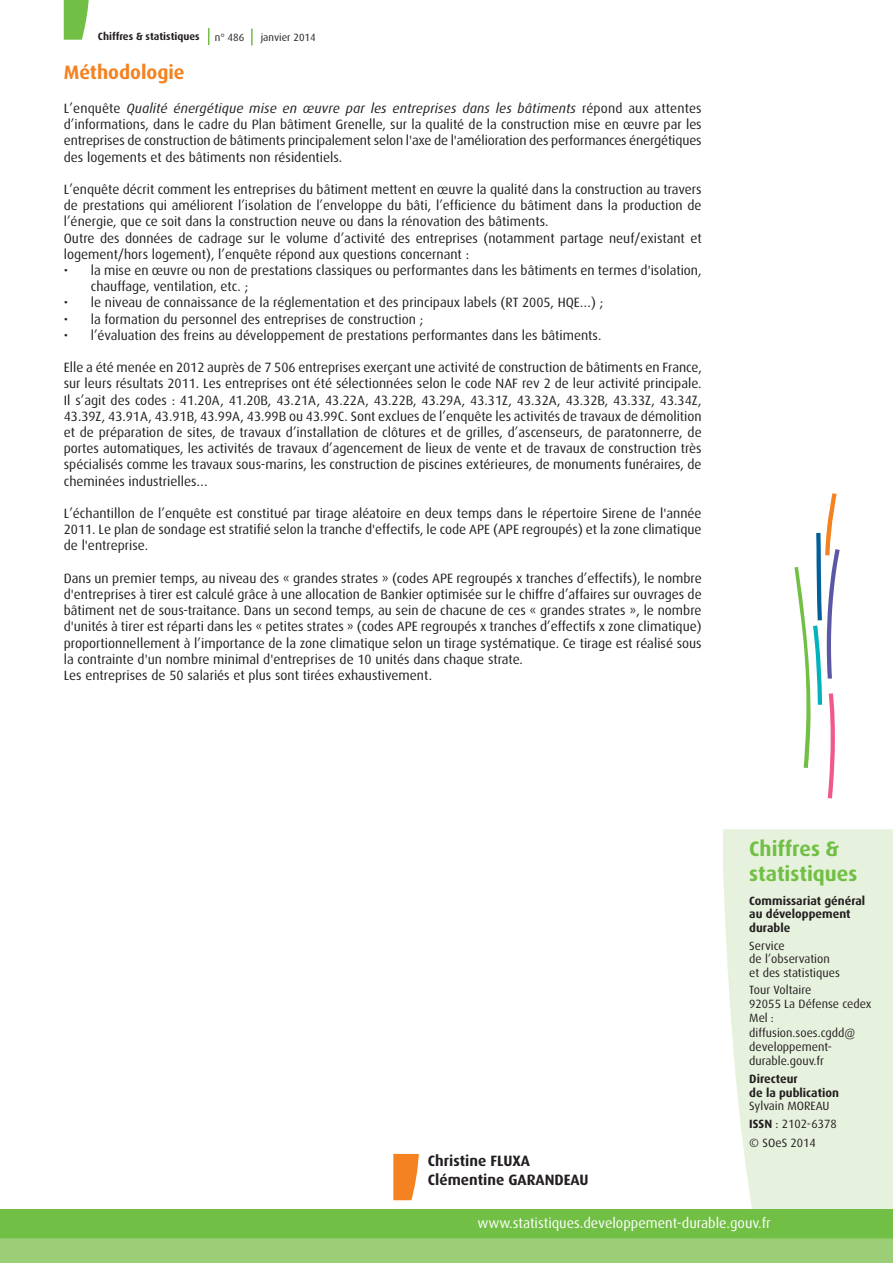
<style>
.page{position:relative;width:893px;height:1263px;background:#fff}
.page>*{position:absolute;margin:0;border:0;box-sizing:border-box;transform-origin:0 0}
.t1{font:700 21px/25.2px "Dax OT";color:#71bf44}
.t2{font:700 19.5px "Dax OT";color:#f58220}
.t3{font:700 15px/18px "Dax OT";color:#231f20}
.t4{font:14.25px "Dax OT";color:#fff}
.t5{font:13.5px/16.2px "Dax OT";color:#231f20;text-align:justify}
.t6{font:12px/14.2px "Dax OT";color:#231f20}
.t7{font:700 12px/13.5px "Dax OT";color:#231f20}
.t8{font:700 10.5px "Dax OT";color:#231f20}
.t9{font:10.5px "Dax OT";color:#231f20}
.s1{font-style:italic}
.s2{font-weight:700}
</style>
<div class="page">
<div style="left:723px;top:829px;width:170px;height:380px;background:#e7f2de"></div>
<svg style="left:0;top:1209px;width:893px;height:54px;background:#84c55b"></svg>
<svg style="left:251px;top:28px;width:2px;height:18px"></svg>
<svg style="left:208px;top:28px;width:1px;height:17px"></svg>
<svg style="left:64px;top:0;width:25px;height:40px"></svg>
<svg style="left:794px;top:493px;width:46px;height:305px"></svg>
<svg style="left:393px;top:1154px;width:26px;height:46px"></svg>
<p class="t8" style="left:98px;top:31px;width:103px">Chiffres &amp; statistiques</p>
<p class="t9" style="left:215px;top:32px;width:31px">n° 486</p>
<p class="t9" style="left:261px;top:32px;width:56px">janvier 2014</p>
<h2 class="t2" style="left:64px;top:61px;width:122px">Méthodologie</h2>
<p class="t5" style="left:64px;top:100px;width:639px">L’enquête <span class="s1">Qualité énergétique mise en œuvre par les entreprises dans les bâtiments</span> répond aux attentes d’informations, dans le cadre du Plan bâtiment Grenelle, sur la qualité de la construction mise en œuvre par les entreprises de construction de bâtiments principalement selon l'axe de l'amélioration des performances énergétiques des logements et des bâtiments non résidentiels.</p>
<p class="t5" style="left:64px;top:181px;width:639px;text-align:left">L’enquête décrit comment les entreprises du bâtiment mettent en œuvre la qualité dans la construction au travers de prestations qui améliorent l’isolation de l’enveloppe du bâti, l’efficience du bâtiment dans la production de l’énergie, que ce soit dans la construction neuve ou dans la rénovation des bâtiments.<br>Outre des données de cadrage sur le volume d’activité des entreprises (notamment partage neuf/existant et logement/hors logement), l’enquête répond aux questions concernant :</p>
<p class="t5" style="left:91px;top:262px;width:612px;text-indent:-27px">• la mise en œuvre ou non de prestations classiques ou performantes dans les bâtiments en termes d'isolation, chauffage, ventilation, etc. ;</p>
<p class="t5" style="left:64px;top:295px;width:541px">• le niveau de connaissance de la réglementation et des principaux labels (RT 2005, HQE…) ;</p>
<p class="t5" style="left:64px;top:311px;width:361px">• la formation du personnel des entreprises de construction ;</p>
<p class="t5" style="left:64px;top:327px;width:539px">• l’évaluation des freins au développement de prestations performantes dans les bâtiments.</p>
<p class="t5" style="left:64px;top:359px;width:640px">Elle a été menée en 2012 auprès de 7 506 entreprises exerçant une activité de construction de bâtiments en France, sur leurs résultats 2011. Les entreprises ont été sélectionnées selon le code NAF rev 2 de leur activité principale.<br>Il s’agit des codes : 41.20A, 41.20B, 43.21A, 43.22A, 43.22B, 43.29A, 43.31Z, 43.32A, 43.32B, 43.33Z, 43.34Z, 43.39Z, 43.91A, 43.91B, 43.99A, 43.99B ou 43.99C. Sont exclues de l’enquête les activités de travaux de démolition et de préparation de sites, de travaux d’installation de clôtures et de grilles, d’ascenseurs, de paratonnerre, de portes automatiques, les activités de travaux d’agencement de lieux de vente et de travaux de construction très spécialisés comme les travaux sous-marins, les construction de piscines extérieures, de monuments funéraires, de cheminées industrielles…</p>
<p class="t5" style="left:64px;top:505px;width:639px">L’échantillon de l’enquête est constitué par tirage aléatoire en deux temps dans le répertoire Sirene de l'année 2011. Le plan de sondage est stratifié selon la tranche d'effectifs, le code APE (APE regroupés) et la zone climatique de l'entreprise.</p>
<p class="t5" style="left:64px;top:570px;width:639px;text-align:left">Dans un premier temps, au niveau des « grandes strates » (codes APE regroupés x tranches d’effectifs), le nombre d'entreprises à tirer est calculé grâce à une allocation de Bankier optimisée sur le chiffre d’affaires sur ouvrages de bâtiment net de sous-traitance. Dans un second temps, au sein de chacune de ces « grandes strates », le nombre d'unités à tirer est réparti dans les « petites strates » (codes APE regroupés x tranches d’effectifs x zone climatique) proportionnellement à l’importance de la zone climatique selon un tirage systématique. Ce tirage est réalisé sous la contrainte d'un nombre minimal d'entreprises de 10 unités dans chaque strate.<br>Les entreprises de 50 salariés et plus sont tirées exhaustivement.</p>
<p class="t3" style="left:428px;top:1152px;width:160px">Christine FLUXA<br>Clémentine GARANDEAU</p>
<h1 class="t1" style="left:749px;top:836px;width:110px">Chiffres &amp; statistiques</h1>
<p class="t7" style="left:749px;top:894px;width:117px">Commissariat général au développement durable</p>
<p class="t6" style="left:749px;top:939px;width:92px;line-height:13.5px">Service<br>de l’observation et des statistiques</p>
<p class="t6" style="left:749px;top:983px;width:124px">Tour Voltaire<br>92055 La Défense cedex<br>Mel : diffusion.soes.cgdd@ developpement&shy;durable.gouv.fr</p>
<p class="t7" style="left:749px;top:1072px;width:91px">Directeur<br>de la publication</p>
<p class="t6" style="left:749px;top:1097px;width:89px;line-height:18.1px">Sylvain MOREAU<br><span class="s2">ISSN</span> : 2102-6378 © SOeS 2014</p>
<p class="t4" style="left:477px;top:1215px;width:295px">www.statistiques.developpement-durable.gouv.fr</p>
</div>
